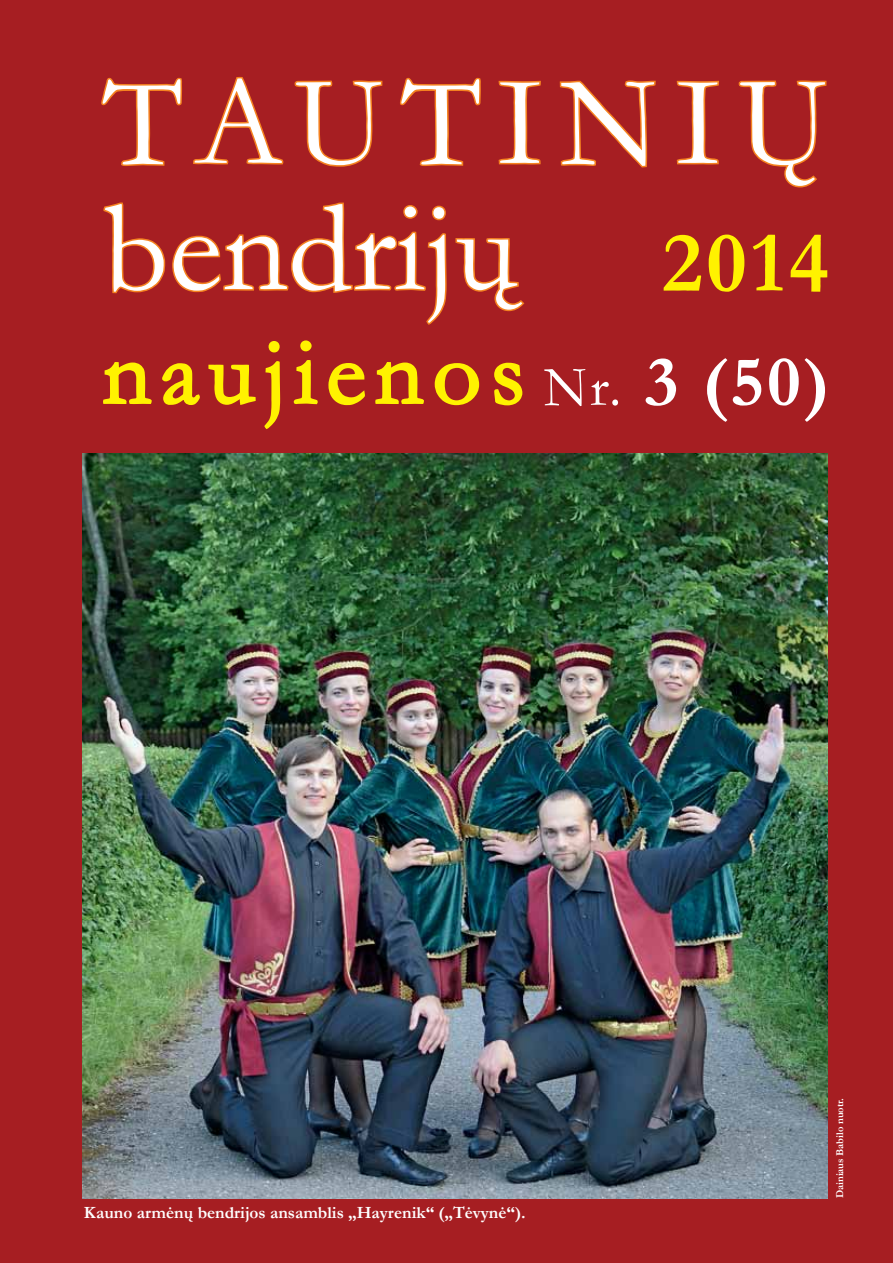
<style>
.page{position:relative;width:893px;height:1263px;background:#a61e22}
.page>*{position:absolute;margin:0;border:0;box-sizing:border-box;transform-origin:0 0}
.t1{font:129px/126px "Garamond";letter-spacing:.04em;color:#fff}
.t2{font:94.5px "Garamond";letter-spacing:.1em;color:#fff200}
.t3{font:700 87px "Garamond";color:#fff200}
.t4{font:700 72px "Garamond";color:#fff}
.t5{font:700 17.25px "Garamond";color:#fff}
.t6{font:700 10.5px "Garamond";color:#fff}
.s1{font-weight:400;font-size:57px}
</style>
<div class="page">
<div style="left:558px;top:0;width:99px;height:440px;background:#a61e22"></div>
<svg style="left:675px;top:0;width:45px;height:166px;background:#ae2921"></svg>
<svg style="left:737px;top:79px;width:91px;height:110px;background:#b32e21"></svg>
<svg style="left:100px;top:0;width:442px;height:454px;background:#ad2a20"></svg>
<img style="left:83px;top:454px;width:745px;height:744px">
<p class="t1" style="left:103px;top:56px;width:728px">TAUTINIŲ bendrijų</p>
<p class="t2" style="left:103px;top:309px;width:423px">naujienos</p>
<p class="t3" style="left:662px;top:204px;width:169px">2014</p>
<p class="t4" style="left:544px;top:333px;width:287px"><span class="s1">Nr.</span> 3 (50)</p>
<p class="t5" style="left:84px;top:1201px;width:443px">Kauno armėnų bendrijos ansamblis „Hayrenik“ („Tėvynė“).</p>
<p class="t6" style="left:833px;top:1198px;width:102px;rotate:-90deg">Dainiaus Babilo nuotr.</p>
</div>
